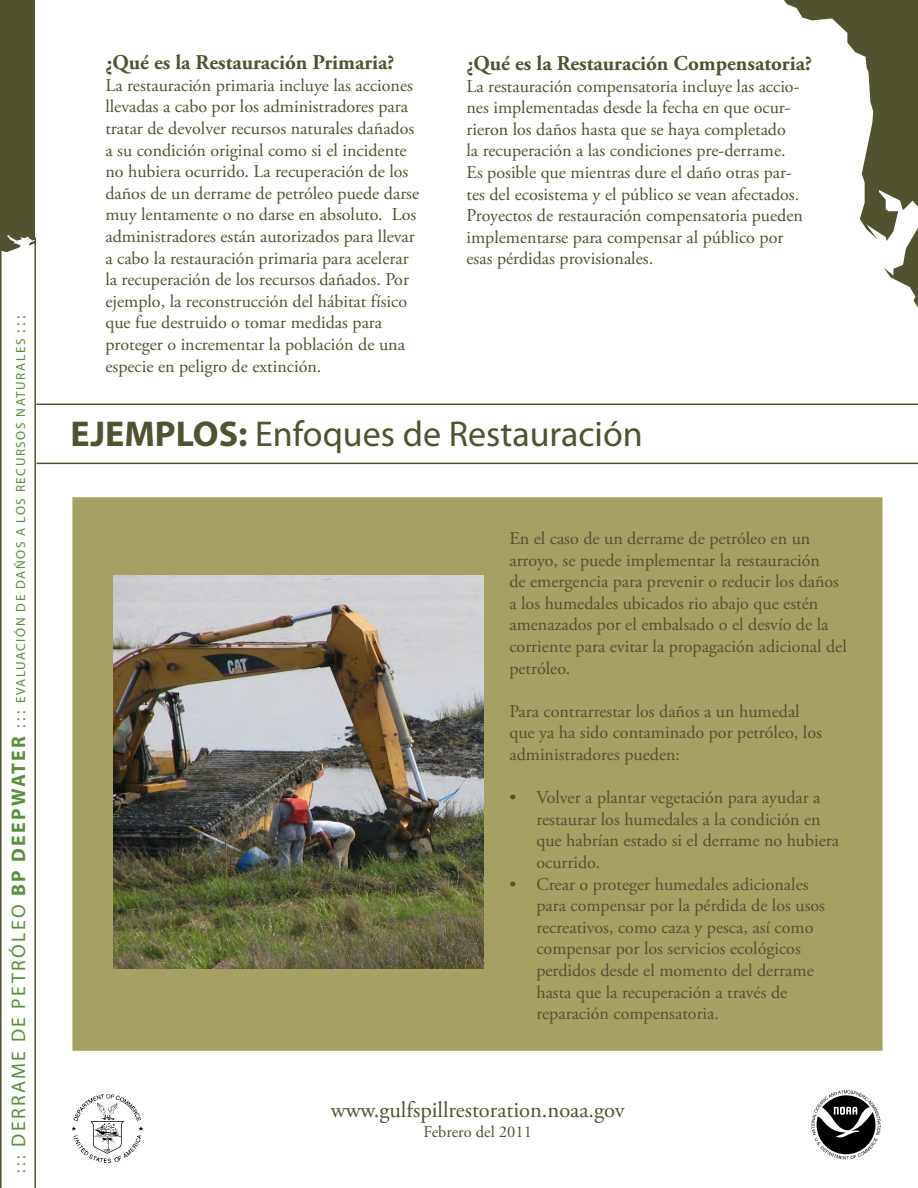
<style>
.page{position:relative;width:918px;height:1188px;background:#fff}
.page>*{position:absolute;margin:0;border:0;box-sizing:border-box;transform-origin:0 0}
.t1{font:36px "Myriad Pro";color:#515230}
.t2{font:22.5px "Adobe Garamond Pro";color:#515230}
.t3{font:700 21px "Adobe Garamond Pro";color:#515230}
.t4{font:18px/21.6px "Adobe Garamond Pro";color:#515230}
.t5{font:16.5px "Adobe Garamond Pro";color:#515230}
.t6{font:13.2px "Myriad Pro";letter-spacing:.12em;color:#598f3f}
.s1{font-size:16.5px}
.s2{font-size:19.8px}
.s3{font-weight:700;font-size:19.8px}
.s4{font-weight:700}
</style>
<div class="page">
<div style="left:1px;top:0;width:34px;height:1188px;background:#515230"></div>
<svg style="left:0;top:231px;width:39px;height:957px"></svg>
<svg style="left:784px;top:0;width:134px;height:308px"></svg>
<hr style="left:36px;top:404px;width:882px;height:1px;background:#515230">
<img style="left:72px;top:1094px;width:71px;height:70px">
<hr style="left:36px;top:463px;width:882px;height:1px;background:#515230">
<div style="left:72px;top:497px;width:811px;height:554px;background:#a5a162;border:2px solid #a5a162"></div>
<img style="left:114px;top:576px;width:369px;height:392px">
<svg style="left:811px;top:1090px;width:70px;height:69px"></svg>
<p class="t6" style="left:12px;top:1173px;width:858px;rotate:-90deg"><span class="s1">: : :</span> <span class="s2">Derrame de Petróleo</span> <span class="s3">BP Deepwater</span> <span class="s1">: : :</span> Evaluación de Daños a los Recursos Naturales <span class="s1">: : :</span></p>
<p class="t3" style="left:105px;top:50px;width:291px">¿Qué es la Restauración Primaria?</p>
<p class="t4" style="left:105px;top:75px;width:315px">La restauración primaria incluye las acciones llevadas a cabo por los administradores para tratar de devolver recursos naturales dañados a su condición original como si el incidente no hubiera ocurrido. La recuperación de los daños de un derrame de petróleo puede darse muy lentamente o no darse en absoluto. Los administradores están autorizados para llevar a cabo la restauración primaria para acelerar la recuperación de los recursos dañados. Por ejemplo, la reconstrucción del hábitat físico que fue destruido o tomar medidas para proteger o incrementar la población de una especie en peligro de extinción.</p>
<p class="t3" style="left:466px;top:51px;width:347px">¿Qué es la Restauración Compensatoria?</p>
<p class="t4" style="left:466px;top:76px;width:338px">La restauración compensatoria incluye las accio&shy;nes implementadas desde la fecha en que ocur&shy;rieron los daños hasta que se haya completado<br>la recuperación a las condiciones pre-derrame.<br>Es posible que mientras dure el daño otras par&shy;tes del ecosistema y el público se vean afectados.<br>Proyectos de restauración compensatoria pueden implementarse para compensar al público por esas pérdidas provisionales.</p>
<h1 class="t1" style="left:70px;top:412px;width:574px"><span class="s4">EJEMPLOS:</span> Enfoques de Restauración</h1>
<p class="t4" style="left:509px;top:528px;width:339px">En el caso de un derrame de petróleo en un arroyo, se puede implementar la restauración<br>de emergencia para prevenir o reducir los daños a los humedales ubicados rio abajo que estén amenazados por el embalsado o el desvío de la corriente para evitar la propagación adicional del petróleo.</p>
<p class="t4" style="left:509px;top:701px;width:314px">Para contrarrestar los daños a un humedal que ya ha sido contaminado por petróleo, los administradores pueden:</p>
<p class="t4" style="left:536px;top:787px;width:304px;text-indent:-27px">• Volver a plantar vegetación para ayudar a restaurar los humedales a la condición en que habrían estado si el derrame no hubiera ocurrido.</p>
<p class="t4" style="left:536px;top:874px;width:290px;text-indent:-27px">• Crear o proteger humedales adicionales para compensar por la pérdida de los usos recreativos, como caza y pesca, así como compensar por los servicios ecológicos perdidos desde el momento del derrame hasta que la recuperación a través de reparación compensatoria.</p>
<p class="t2" style="left:331px;top:1096px;width:295px">www.gulfspillrestoration.noaa.gov</p>
<p class="t5" style="left:423px;top:1122px;width:110px">Febrero del 2011</p>
</div>
